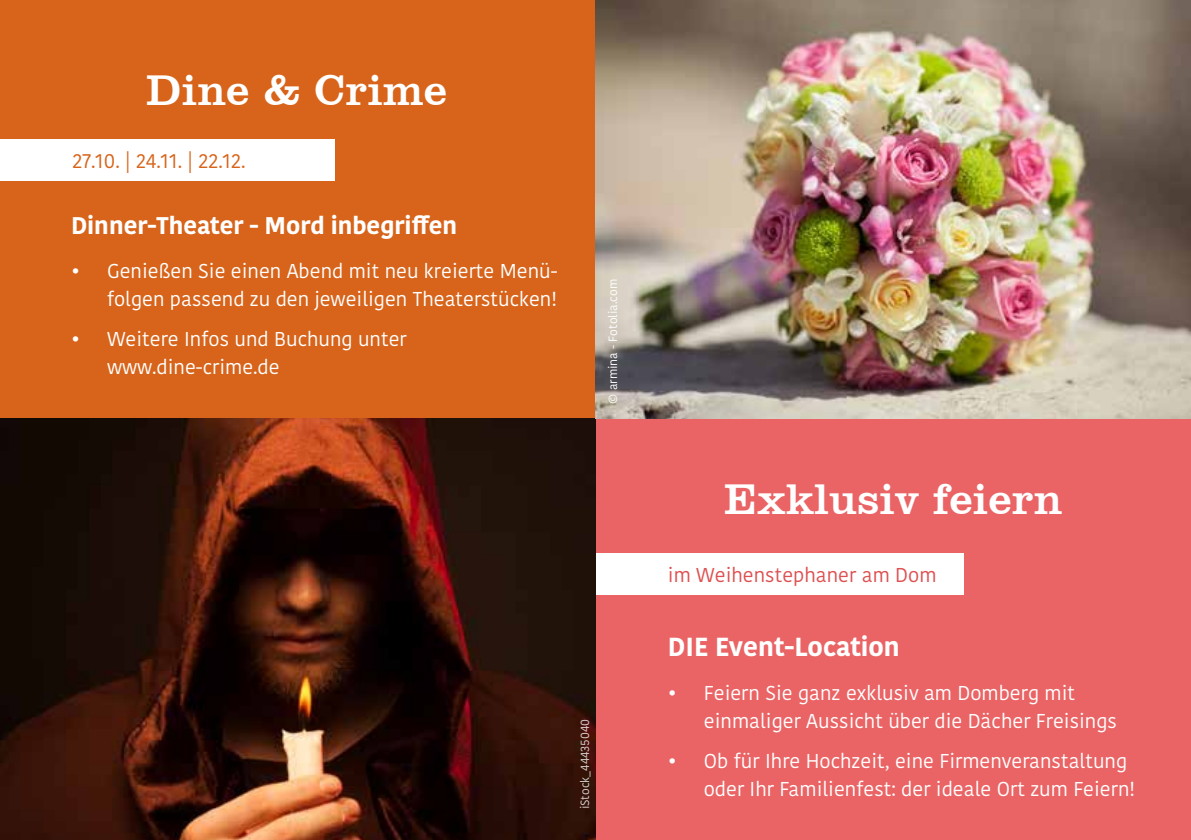
<style>
.page{position:relative;width:1191px;height:840px;background:#fff}
.page>*{position:absolute;margin:0;border:0;box-sizing:border-box;transform-origin:0 0}
.t1{font:44px "Clarendon BT";color:#fff}
.t2{font:700 26px "Kohinoor";color:#fff}
.t3{font:700 24px "Kohinoor";color:#fff}
.t4{font:20px/28px "Kohinoor";color:#fff}
.t5{font:20px "Kohinoor";color:#de5051}
.t6{font:20px "Kohinoor";color:#d7641a}
.t7{font:12px "Kohinoor";color:#fff}
</style>
<div class="page">
<div style="left:0;top:0;width:595px;height:839px;background:#d7641a"></div>
<div style="left:595px;top:0;width:596px;height:839px;background:#ea6465"></div>
<div style="left:568px;top:553px;width:395px;height:42px;background:#fff"></div>
<img style="left:0;top:418px;width:595px;height:421px">
<img style="left:596px;top:0;width:595px;height:418px">
<div style="left:0;top:139px;width:334px;height:42px;background:#fff"></div>
<h1 class="t1" style="left:146px;top:62px;width:303px">Dine &amp; Crime</h1>
<p class="t6" style="left:72px;top:148px;width:175px">27.10. | 24.11. | 22.12.</p>
<p class="t3" style="left:71px;top:210px;width:388px">Dinner-Theater - Mord inbegriffen</p>
<p class="t4" style="left:71px;top:257px;width:488px;text-align:right">• Genießen Sie einen Abend mit neu kreierte Menü&shy;folgen passend zu den jeweiligen Theaterstücken!</p>
<p class="t4" style="left:107px;top:325px;width:301px;text-indent:-36px">• Weitere Infos und Buchung unter www.dine-crime.de</p>
<p class="t7" style="left:605px;top:403px;width:126px;rotate:-90deg">© armina - Fotolia.com</p>
<p class="t7" style="left:577px;top:809px;width:92px;rotate:-90deg">iStock_44435040</p>
<h1 class="t1" style="left:724px;top:472px;width:340px">Exklusiv feiern</h1>
<p class="t5" style="left:668px;top:561px;width:270px">im Weihenstephaner am Dom</p>
<h2 class="t2" style="left:668px;top:629px;width:233px">DIE Event-Location</h2>
<p class="t4" style="left:704px;top:678px;width:414px;text-indent:-36px">• Feiern Sie ganz exklusiv am Domberg mit einmaliger Aussicht über die Dächer Freisings</p>
<p class="t4" style="left:704px;top:746px;width:433px;text-indent:-36px">• Ob für Ihre Hochzeit, eine Firmenveranstaltung oder Ihr Familienfest: der ideale Ort zum Feiern!</p>
</div>
